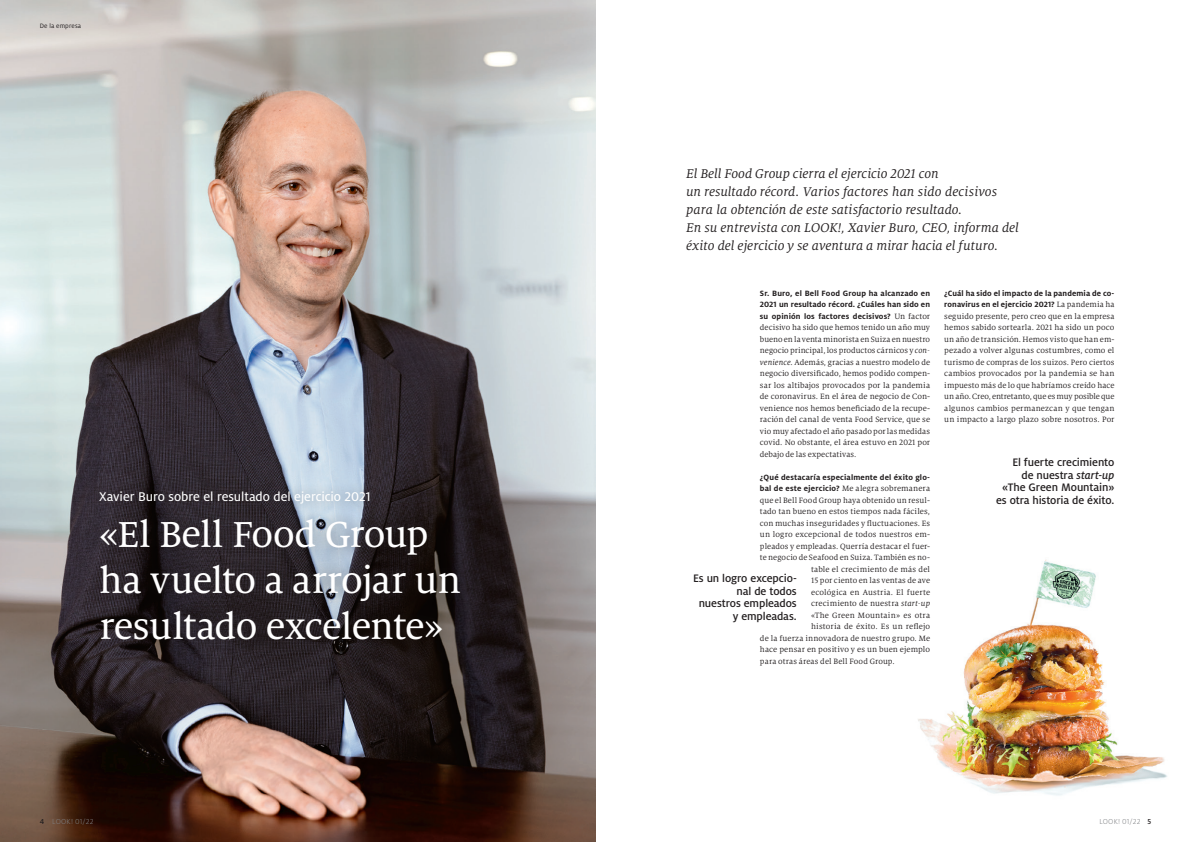
<style>
.page{position:relative;width:1191px;height:842px;background:#fff}
.page>*{position:absolute;margin:0;border:0;box-sizing:border-box;transform-origin:0 0}
.t1{font:40px/46px "Milo Serif Pro Text";letter-spacing:-.015em;color:#fff}
.t2{font:italic 14px/18px "Milo Serif Pro";color:#231f20}
.t3{font:14px "Milo Pro Text";letter-spacing:-.005em;color:#fff}
.t4{font:500 12px/12.5px "Milo Pro";letter-spacing:-.01em;color:#231f20;text-align:right}
.t5{font:8.5px/11.5px "Milo Serif Pro";letter-spacing:.015em;color:#231f20;text-align:justify}
.t6{font:700 8.5px/11.5px "Milo Pro";letter-spacing:.015em;color:#231f20}
.t7{font:300 8px "Milo Pro";letter-spacing:.025em;color:#808285}
.t8{font:7px "Milo Pro";letter-spacing:.02em;color:#231f20}
.s1{font-family:"Milo Serif Pro";font-weight:400}
.s2{font-style:italic}
.s3{font-weight:500;color:#231f20}
</style>
<div class="page">
<img style="left:0;top:0;width:595px;height:842px">
<img style="left:918px;top:559px;width:249px;height:237px">
<div style="left:88px;top:480px;width:293px;height:35px;background:#231f20;opacity:.45"></div>
<div style="left:89px;top:507px;width:382px;height:145px;background:#231f20;opacity:.45"></div>
<p class="t8" style="left:40px;top:22px;width:43px">De la empresa</p>
<h2 class="t3" style="left:99px;top:489px;width:273px">Xavier Buro sobre el resultado del ejercicio 2021</h2>
<h1 class="t1" style="left:99px;top:511px;width:363px">«El Bell Food Group ha vuelto a arrojar un resultado excelente»</h1>
<p class="t2" style="left:686px;top:165px;width:334px">El Bell Food Group cierra el ejercicio 2021 con<br>un resultado récord. Varios factores han sido decisivos para la obtención de este satisfactorio resultado.<br>En su entrevista con LOOK!, Xavier Buro, CEO, informa del éxito del ejercicio y se aventura a mirar hacia el futuro.</p>
<p class="t6" style="left:760px;top:287px;width:172px;text-align:justify">Sr. Buro, el Bell Food Group ha alcanzado en 2021 un resultado récord. ¿Cuáles han sido en su opinión los factores decisivos? <span class="s1">Un factor</span></p>
<p class="t5" style="left:760px;top:322px;width:172px">decisivo ha sido que hemos tenido un año muy bueno en la venta minorista en Suiza en nuestro negocio principal, los productos cárnicos y <span class="s2">con&shy;venience</span>. Además, gracias a nuestro modelo de negocio diversificado, hemos podido compen&shy;sar los altibajos provocados por la pandemia de coronavirus. En el área de negocio de Con&shy;venience nos hemos beneficiado de la recupe&shy;ración del canal de venta Food Service, que se vio muy afectado el año pasado por las medidas covid. No obstante, el área estuvo en 2021 por debajo de las expectativas.</p>
<p class="t6" style="left:760px;top:471px;width:172px">¿Qué destacaría especialmente del éxito glo&shy;bal de este ejercicio? <span class="s1">Me alegra sobremanera</span></p>
<p class="t5" style="left:760px;top:494px;width:172px">que el Bell Food Group haya obtenido un resul-</p>
<p class="t5" style="left:760px;top:506px;width:172px">tado tan bueno en estos tiempos nada fáciles,</p>
<p class="t5" style="left:760px;top:517px;width:172px">con muchas inseguridades y fluctuaciones. Es</p>
<p class="t5" style="left:760px;top:529px;width:172px">un logro excepcional de todos nuestros em-</p>
<p class="t5" style="left:760px;top:540px;width:172px">pleados y empleadas. Querría destacar el fuer-</p>
<p class="t5" style="left:760px;top:552px;width:172px">te negocio de Seafood en Suiza. También es no-</p>
<p class="t5" style="left:811px;top:563px;width:121px">table el crecimiento de más del</p>
<p class="t5" style="left:811px;top:575px;width:121px">15 por ciento en las ventas de ave</p>
<p class="t5" style="left:811px;top:586px;width:121px">ecológica en Austria. El fuerte</p>
<p class="t5" style="left:811px;top:598px;width:121px">crecimiento de nuestra <span class="s2">start-up</span></p>
<p class="t5" style="left:811px;top:609px;width:121px">«The Green Mountain» es otra</p>
<p class="t5" style="left:811px;top:621px;width:121px">historia de éxito. Es un reflejo</p>
<p class="t5" style="left:760px;top:632px;width:172px">de la fuerza innovadora de nuestro grupo. Me</p>
<p class="t5" style="left:760px;top:644px;width:172px">hace pensar en positivo y es un buen ejemplo</p>
<p class="t5" style="left:760px;top:655px;width:136px">para otras áreas del Bell Food Group.</p>
<h3 class="t4" style="left:693px;top:572px;width:105px">Es un logro excepcio&shy;nal de todos nuestros empleados y empleadas.</h3>
<p class="t6" style="left:944px;top:287px;width:172px">¿Cuál ha sido el impacto de la pandemia de co&shy;ronavirus en el ejercicio 2021? <span class="s1">La pandemia ha</span></p>
<p class="t5" style="left:944px;top:310px;width:172px">seguido presente, pero creo que en la empresa hemos sabido sortearla. 2021 ha sido un poco un año de transición. Hemos visto que han em&shy;pezado a volver algunas costumbres, como el turismo de compras de los suizos. Pero ciertos cambios provocados por la pandemia se han impuesto más de lo que habríamos creído hace un año. Creo, entretanto, que es muy posible que algunos cambios permanezcan y que tengan un impacto a largo plazo sobre nosotros. Por</p>
<h3 class="t4" style="left:996px;top:456px;width:120px">El fuerte crecimiento<br>de nuestra <span class="s2">start-up </span>«The Green Mountain» es otra historia de éxito.</h3>
<p class="t7" style="left:40px;top:817px;width:55px"><span class="s3">4</span> LOOK! 01/22</p>
<p class="t7" style="left:1099px;top:817px;width:53px">LOOK! 01/22 <span class="s3">5</span></p>
</div>
